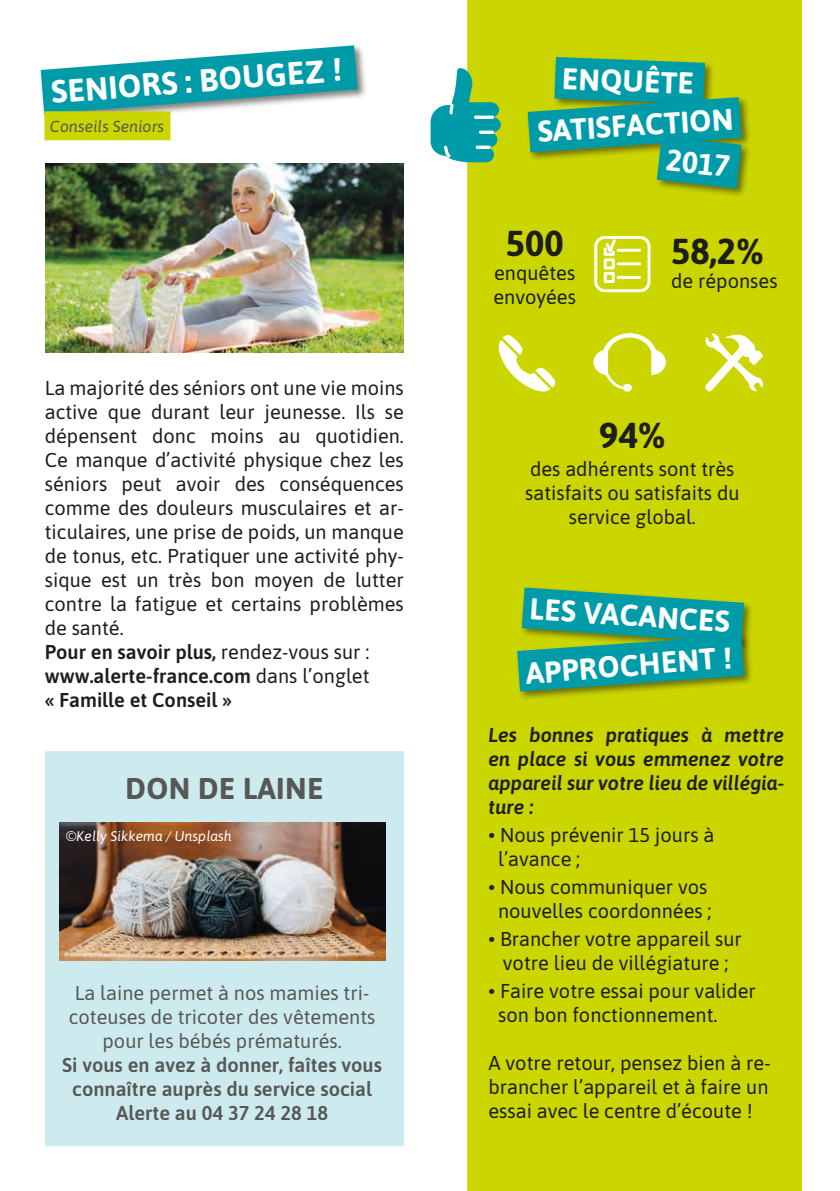
<style>
.page{position:relative;width:840px;height:1191px;background:#fff}
.page>*{position:absolute;margin:0;border:0;box-sizing:border-box;transform-origin:0 0}
.t1{font:700 36px "Asap";color:#1d1d1b}
.t2{font:700 32px "Asap";color:#fff}
.t3{font:700 30px "Asap";color:#fff}
.t4{font:700 30px "Asap";letter-spacing:.01em;color:#575756}
.t5{font:20px/24px "Asap";color:#1d1d1b}
.t6{font:italic 600 20px/24px "Asap";color:#1d1d1b;text-align:justify}
.t7{font:20px/24px "Asap";color:#575756;text-align:center}
.t8{font:600 20px/24px "Asap";color:#575756;text-align:center}
.t9{font:italic 16px "Asap";color:#575756}
.t10{font:italic 14px "Asap";color:#fff}
.s1{font-weight:600}
</style>
<div class="page">
<div style="left:467px;top:0;width:334px;height:1191px;background:#cbd500"></div>
<div style="left:45px;top:751px;width:358px;height:395px;background:#cdebee"></div>
<div style="left:526px;top:96px;width:224px;height:66px;background:#1d1d1b;opacity:.55"></div>
<svg style="left:498px;top:334px;width:57px;height:57px"></svg>
<svg style="left:430px;top:68px;width:71px;height:94px"></svg>
<hr style="left:473px;top:116px;width:21px;height:3px;background:#fff;border-radius:2px">
<hr style="left:478px;top:131px;width:16px;height:3px;background:#fff;border-radius:2px">
<hr style="left:475px;top:146px;width:15px;height:3px;background:#fff;border-radius:2px">
<svg style="left:704px;top:333px;width:59px;height:59px"></svg>
<svg style="left:594px;top:236px;width:56px;height:56px"></svg>
<svg style="left:593px;top:333px;width:72px;height:58px"></svg>
<div style="left:655px;top:134px;width:95px;height:64px;background:#1d1d1b;opacity:.55"></div>
<svg style="left:526px;top:56px;width:216px;height:134px;background:#47ab6a"></svg>
<div style="left:520px;top:586px;width:233px;height:67px;background:#1d1d1b;opacity:.55"></div>
<div style="left:515px;top:634px;width:238px;height:67px;background:#1d1d1b;opacity:.55"></div>
<svg style="left:516px;top:586px;width:228px;height:106px;background:#31a47c"></svg>
<img style="left:45px;top:164px;width:358px;height:189px">
<div style="left:39px;top:44px;width:328px;height:80px;background:#1d1d1b;opacity:.55"></div>
<svg style="left:40px;top:44px;width:318px;height:71px"></svg>
<div style="left:44px;top:111px;width:126px;height:29px;background:#cbd500;border:2px solid #cbd500"></div>
<img style="left:59px;top:822px;width:326px;height:138px">
<h2 class="t2" style="left:50px;top:68px;width:292px;rotate:-4deg">SENIORS : BOUGEZ !</h2>
<p class="t9" style="left:50px;top:115px;width:115px">Conseils Seniors</p>
<p class="t5" style="left:45px;top:374px;width:360px">La majorité des séniors ont une vie moins active que durant leur jeunesse. Ils se dépensent donc moins au quotidien.<br>Ce manque d’activité physique chez les séniors peut avoir des conséquences comme des douleurs musculaires et ar&shy;ticulaires, une prise de poids, un manque de tonus, etc. Pratiquer une activité phy&shy;sique est un très bon moyen de lutter contre la fatigue et certains problèmes de santé.<br><span class="s1">Pour en savoir plus,</span> rendez-vous sur : <span class="s1">www.alerte-france.com</span> dans l’onglet<br><span class="s1">« Famille et Conseil »</span></p>
<h3 class="t4" style="left:125px;top:766px;width:199px">DON DE LAINE</h3>
<p class="t10" style="left:66px;top:826px;width:167px">©Kelly Sikkema / Unsplash</p>
<p class="t7" style="left:69px;top:980px;width:308px">La laine permet à nos mamies tri&shy;coteuses de tricoter des vêtements pour les bébés prématurés.</p>
<p class="t8" style="left:62px;top:1052px;width:321px">Si vous en avez à donner, faîtes vous connaître auprès du service social<br>Alerte au 04 37 24 28 18</p>
<h3 class="t3" style="left:562px;top:57px;width:134px;rotate:2deg">ENQUÊTE</h3>
<h3 class="t3" style="left:536px;top:111px;width:197px;rotate:-4deg">SATISFACTION</h3>
<h3 class="t3" style="left:668px;top:139px;width:66px;rotate:6deg">2017</h3>
<h1 class="t1" style="left:505px;top:217px;width:59px">500</h1>
<p class="t5" style="left:493px;top:259px;width:84px">enquêtes envoyées</p>
<h1 class="t1" style="left:670px;top:226px;width:94px">58,2%</h1>
<p class="t5" style="left:670px;top:268px;width:108px">de réponses</p>
<h1 class="t1" style="left:599px;top:410px;width:68px">94%</h1>
<p class="t5" style="left:525px;top:456px;width:216px;text-align:center">des adhérents sont très satisfaits ou satisfaits du service global.</p>
<h3 class="t3" style="left:531px;top:587px;width:202px;rotate:4deg">LES VACANCES</h3>
<h3 class="t3" style="left:523px;top:653px;width:208px;rotate:-5deg">APPROCHENT !</h3>
<p class="t6" style="left:488px;top:722px;width:297px">Les bonnes pratiques à mettre en place si vous emmenez votre appareil sur votre lieu de villégia&shy;ture :</p>
<p class="t5" style="left:498px;top:822px;width:217px;text-indent:-10px">• Nous prévenir 15 jours à l’avance ;</p>
<p class="t5" style="left:488px;top:874px;width:224px;text-align:center">• Nous communiquer vos nouvelles coordonnées ;</p>
<p class="t5" style="left:488px;top:926px;width:255px;text-align:center">• Brancher votre appareil sur votre lieu de villégiature ;</p>
<p class="t5" style="left:498px;top:978px;width:259px;text-indent:-10px">• Faire votre essai pour valider son bon fonctionnement.</p>
<p class="t5" style="left:488px;top:1050px;width:284px;text-align:justify">A votre retour, pensez bien à re&shy;brancher l’appareil et à faire un essai avec le centre d’écoute !</p>
</div>
